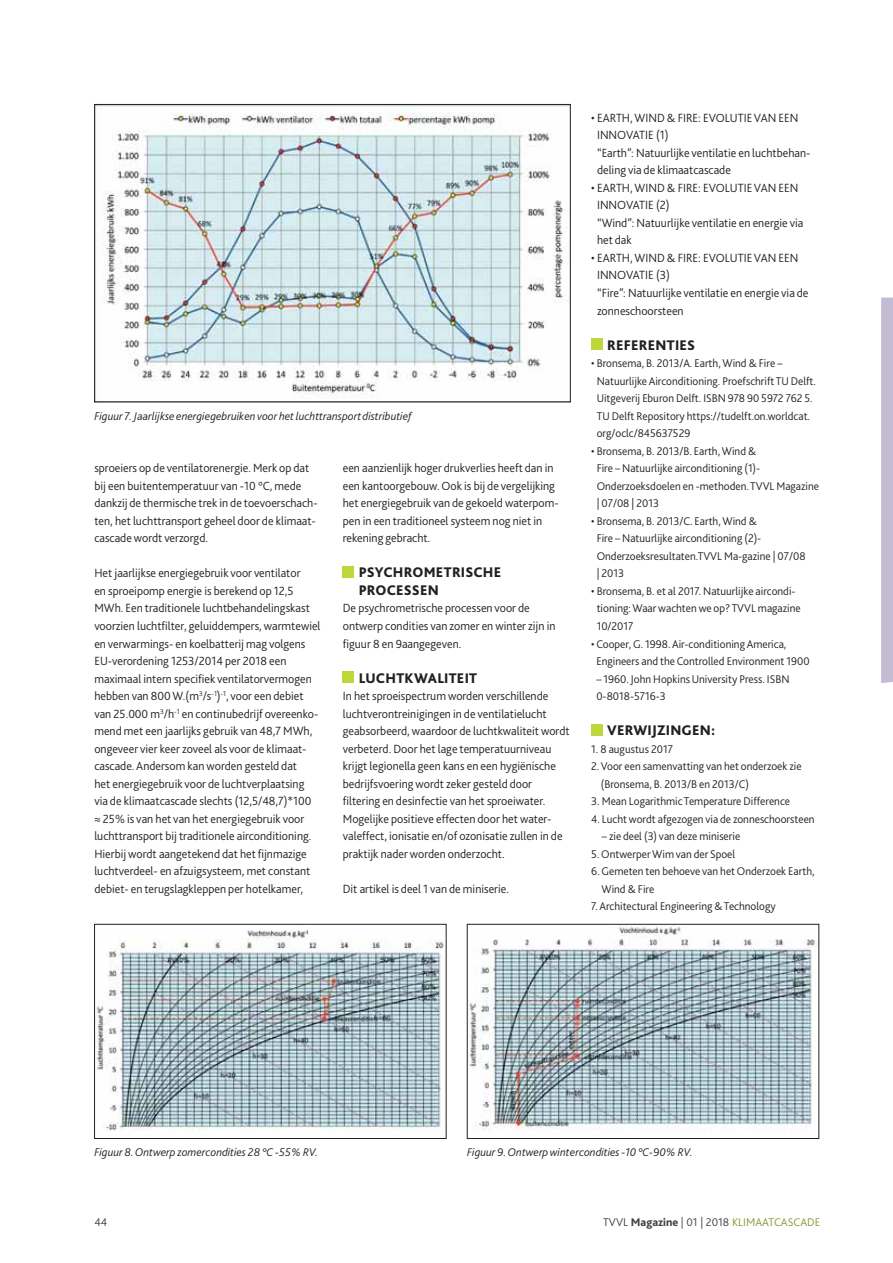
<style>
.page{position:relative;width:893px;height:1263px;background:#fff}
.page>*{position:absolute;margin:0;border:0;box-sizing:border-box;transform-origin:0 0}
.t1{font:800 14.55px/17.5px "Bliss 2";letter-spacing:.015em;color:#231f20}
.t2{font:300 12.45px/17.5px "Bliss 2";color:#231f20}
.t3{font:300 11.7px/17.5px "Bliss 2";color:#231f20}
.t4{font:italic 300 11.7px "Bliss 2";color:#231f20}
.t5{font:300 11.7px "Bliss 2";color:#879836}
.t6{font:300 11.7px "Bliss 2";color:#404041}
.s1{color:#404041}
.s2{font-weight:800;color:#404041}
</style>
<div class="page">
<svg style="left:881px;top:298px;width:12px;height:385px;background:#c4bbd5"></svg>
<img style="left:96px;top:929px;width:348px;height:202px">
<div style="left:94px;top:924px;width:352px;height:215px;border:1px solid #231f20"></div>
<img style="left:469px;top:926px;width:348px;height:204px">
<div style="left:467px;top:924px;width:352px;height:215px;border:1px solid #231f20"></div>
<div style="left:343px;top:566px;width:11px;height:11px;background:#bed73b"></div>
<div style="left:343px;top:671px;width:11px;height:12px;background:#bed73b"></div>
<img style="left:96px;top:106px;width:472px;height:293px">
<div style="left:94px;top:104px;width:476px;height:298px;border:1px solid #231f20"></div>
<div style="left:591px;top:338px;width:11px;height:12px;background:#bed73b"></div>
<div style="left:591px;top:724px;width:11px;height:11px;background:#bed73b"></div>
<p class="t4" style="left:94px;top:411px;width:319px">Figuur 7. Jaarlijkse energiegebruiken voor het luchttransport distributief</p>
<p class="t2" style="left:94px;top:461px;width:225px">sproeiers op de ventilatorenergie. Merk op dat bij een buitentemperatuur van -10 °C, mede dankzij de thermische trek in de toevoerschach&shy;ten, het luchttransport geheel door de klimaat&shy;cascade wordt verzorgd.</p>
<p class="t2" style="left:94px;top:566px;width:228px">Het jaarlijkse energiegebruik voor ventilator<br>en sproeipomp energie is berekend op 12,5<br>MWh. Een traditionele luchtbehandelingskast voorzien luchtfilter, geluiddempers, warmtewiel en verwarmings- en koelbatterij mag volgens EU-verordening 1253/2014 per 2018 een maximaal intern specifiek ventilatorvermogen hebben van 800 W.(m<sup>3</sup>/s<sup>-1</sup>)<sup>-1</sup>, voor een debiet van 25.000 m<sup>3</sup>/h<sup>-1</sup> en continubedrijf overeenko&shy;mend met een jaarlijks gebruik van 48,7 MWh, ongeveer vier keer zoveel als voor de klimaat&shy;cascade. Andersom kan worden gesteld dat<br>het energiegebruik voor de luchtverplaatsing via de klimaatcascade slechts (12,5/48,7)*100 ≈ 25% is van het van het energiegebruik voor luchttransport bij traditionele airconditioning.<br>Hierbij wordt aangetekend dat het fijnmazige luchtverdeel- en afzuigsysteem, met constant debiet- en terugslagkleppen per hotelkamer,</p>
<p class="t2" style="left:343px;top:461px;width:217px">een aanzienlijk hoger drukverlies heeft dan in een kantoorgebouw. Ook is bij de vergelijking het energiegebruik van de gekoeld waterpom&shy;pen in een traditioneel systeem nog niet in rekening gebracht.</p>
<p class="t1" style="left:359px;top:565px;width:144px">PSYCHROMETRISCHE<br>PROCESSEN</p>
<p class="t2" style="left:343px;top:601px;width:214px">De psychrometrische processen voor de ontwerp condities van zomer en winter zijn in figuur 8 en 9aangegeven.</p>
<p class="t1" style="left:359px;top:670px;width:120px">LUCHTKWALITEIT</p>
<p class="t2" style="left:343px;top:688px;width:228px">In het sproeispectrum worden verschillende luchtverontreinigingen in de ventilatielucht geabsorbeerd, waardoor de luchtkwaliteit wordt verbeterd. Door het lage temperatuurniveau krijgt legionella geen kans en een hygiënische bedrijfsvoering wordt zeker gesteld door filtering en desinfectie van het sproeiwater.<br>Mogelijke positieve effecten door het water&shy;valeffect, ionisatie en/of ozonisatie zullen in de praktijk nader worden onderzocht.</p>
<p class="t2" style="left:343px;top:881px;width:168px">Dit artikel is deel 1 van de miniserie.</p>
<p class="t2" style="left:597px;top:110px;width:215px;text-indent:-6px">• EARTH, WIND &amp; FIRE: EVOLUTIE VAN EEN<br>INNOVATIE (1)<br>“Earth”: Natuurlijke ventilatie en luchtbehan&shy;deling via de klimaatcascade</p>
<p class="t2" style="left:597px;top:180px;width:208px;text-indent:-6px">• EARTH, WIND &amp; FIRE: EVOLUTIE VAN EEN<br>INNOVATIE (2)<br>“Wind”: Natuurlijke ventilatie en energie via het dak</p>
<p class="t2" style="left:597px;top:250px;width:213px;text-indent:-6px">• EARTH, WIND &amp; FIRE: EVOLUTIE VAN EEN<br>INNOVATIE (3)<br>“Fire”: Natuurlijke ventilatie en energie via de zonneschoorsteen</p>
<p class="t1" style="left:607px;top:337px;width:89px">REFERENTIES</p>
<p class="t3" style="left:597px;top:356px;width:221px;text-indent:-5px">• Bronsema, B. 2013/A. Earth, Wind &amp; Fire – Natuurlijke Airconditioning. Proefschrift TU Delft.<br>Uitgeverij Eburon Delft. ISBN 978 90 5972 762 5.<br>TU Delft Repository https://tudelft.on.worldcat. org/oclc/845637529</p>
<p class="t3" style="left:597px;top:443px;width:224px;text-indent:-5px">• Bronsema, B. 2013/B. Earth, Wind &amp;<br>Fire – Natuurlijke airconditioning (1)- Onderzoeksdoelen en -methoden. TVVL Magazine | 07/08 | 2013</p>
<p class="t3" style="left:597px;top:513px;width:210px;text-indent:-5px">• Bronsema, B. 2013/C. Earth, Wind &amp;<br>Fire – Natuurlijke airconditioning (2)-<br>Onderzoeksresultaten.TVVL Ma-gazine | 07/08 | 2013</p>
<p class="t3" style="left:597px;top:583px;width:205px;text-indent:-5px">• Bronsema, B. et al 2017. Natuurlijke aircondi&shy;tioning: Waar wachten we op? TVVL magazine<br>10/2017</p>
<p class="t3" style="left:596px;top:636px;width:215px;text-indent:-5px">• Cooper, G. 1998. Air-conditioning America,<br>Engineers and the Controlled Environment 1900</p>
<p class="t3" style="left:596px;top:671px;width:195px">– 1960. John Hopkins University Press. ISBN<br>0-8018-5716-3</p>
<p class="t1" style="left:607px;top:723px;width:109px">VERWIJZINGEN:</p>
<p class="t3" style="left:591px;top:741px;width:83px">1. 8 augustus 2017</p>
<p class="t3" style="left:601px;top:759px;width:202px;text-indent:-10px">2. Voor een samenvatting van het onderzoek zie (Bronsema, B. 2013/B en 2013/C)</p>
<p class="t3" style="left:591px;top:794px;width:200px">3. Mean Logarithmic Temperature Difference</p>
<p class="t3" style="left:591px;top:811px;width:225px">4. Lucht wordt afgezogen via de zonneschoorsteen</p>
<p class="t3" style="left:602px;top:829px;width:140px">– zie deel (3) van deze miniserie</p>
<p class="t3" style="left:591px;top:846px;width:145px">5. Ontwerper Wim van der Spoel</p>
<p class="t3" style="left:601px;top:864px;width:215px;text-indent:-10px">6. Gemeten ten behoeve van het Onderzoek Earth,<br>Wind &amp; Fire</p>
<p class="t3" style="left:591px;top:899px;width:186px">7. Architectural Engineering &amp; Technology</p>
<p class="t4" style="left:94px;top:1147px;width:225px">Figuur 8. Ontwerp zomercondities 28 °C -55% RV.</p>
<p class="t4" style="left:467px;top:1147px;width:227px">Figuur 9. Ontwerp wintercondities -10 °C-90% RV.</p>
<p class="t6" style="left:94px;top:1218px;width:14px">44</p>
<p class="t5" style="left:603px;top:1218px;width:219px"><span class="s1">TVVL</span> <span class="s2">Magazine</span> <span class="s1">| 01 | 2018</span> KLIMAATCASCADE</p>
</div>
